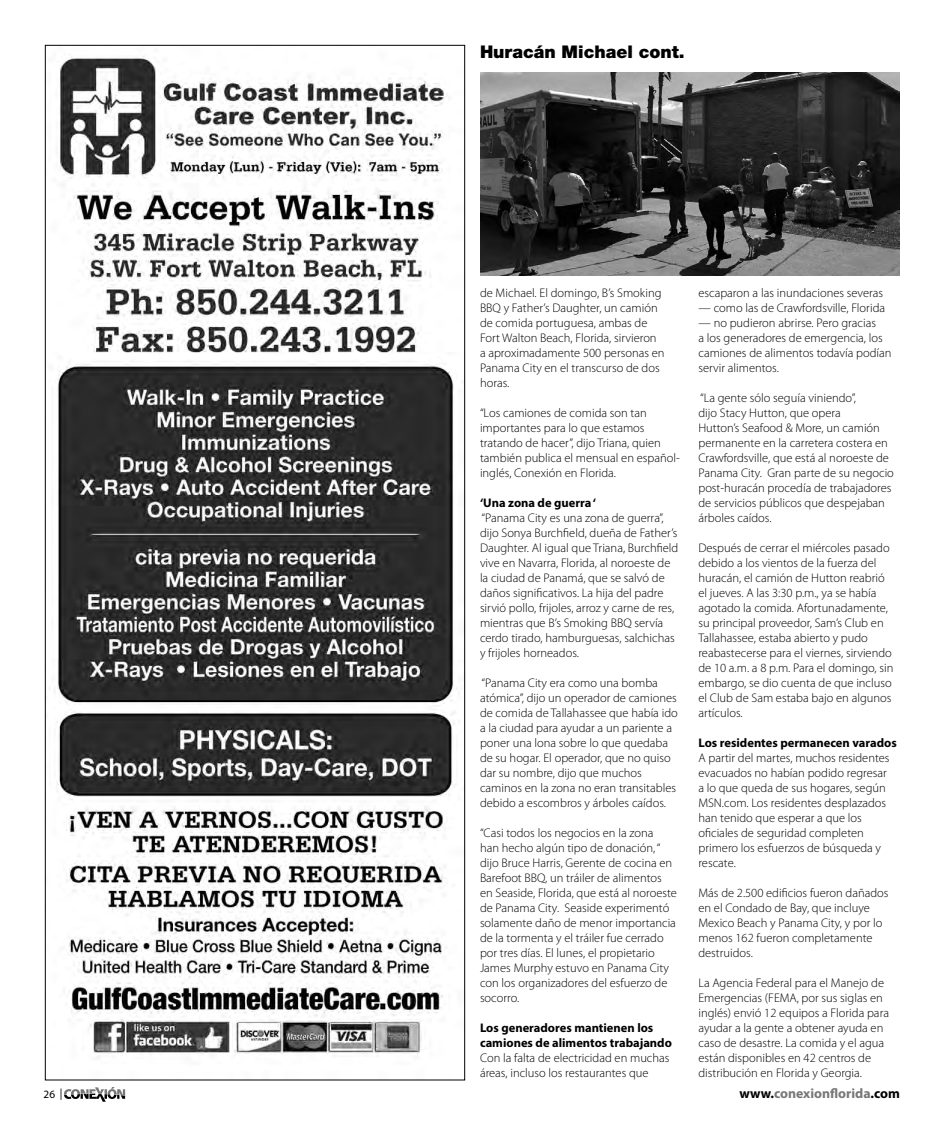
<style>
.page{position:relative;width:945px;height:1125px;background:#fff}
.page>*{position:absolute;margin:0;border:0;box-sizing:border-box;transform-origin:0 0}
.t1{font:900 17.5px "Helvetica Neue";color:#000}
.t2{font:700 13.75px "Myriad Pro";color:#777}
.t3{font:300 12.5px/15px "Myriad Pro";color:#000}
.t4{font:700 12.5px/15px "Myriad Pro";color:#000}
.t5{font:11.25px "Myriad Pro";color:#000}
.s1{color:#000}
</style>
<div class="page">
<svg style="left:64px;top:1087px;width:61px;height:15px"></svg>
<img style="left:54px;top:54px;width:403px;height:1004px">
<img style="left:480px;top:73px;width:420px;height:202px">
<h1 class="t1" style="left:480px;top:42px;width:206px">Huracán Michael cont.</h1>
<p class="t3" style="left:480px;top:286px;width:186px">de Michael. El domingo, B’s Smoking<br>BBQ y Father’s Daughter, un camión de comida portuguesa, ambas de<br>Fort Walton Beach, Florida, sirvieron a aproximadamente 500 personas en<br>Panama City en el transcurso de dos horas.</p>
<p class="t3" style="left:480px;top:406px;width:201px">“Los camiones de comida son tan importantes para lo que estamos tratando de hacer”, dijo Triana, quien también publica el mensual en español&shy;inglés, Conexión en Florida.</p>
<p class="t4" style="left:480px;top:495px;width:118px">‘Una zona de guerra ‘</p>
<p class="t3" style="left:480px;top:511px;width:200px">“Panama City es una zona de guerra”, dijo Sonya Burchfield, dueña de Father’s Daughter. Al igual que Triana, Burchfield vive en Navarra, Florida, al noroeste de la ciudad de Panamá, que se salvó de daños significativos. La hija del padre sirvió pollo, frijoles, arroz y carne de res, mientras que B’s Smoking BBQ servía cerdo tirado, hamburguesas, salchichas y frijoles horneados.</p>
<p class="t3" style="left:480px;top:676px;width:199px">“Panama City era como una bomba atómica”, dijo un operador de camiones de comida de Tallahassee que había ido a la ciudad para ayudar a un pariente a poner una lona sobre lo que quedaba de su hogar. El operador, que no quiso dar su nombre, dijo que muchos caminos en la zona no eran transitables debido a escombros y árboles caídos.</p>
<p class="t3" style="left:480px;top:826px;width:199px">“Casi todos los negocios en la zona<br>han hecho algún tipo de donación, “ dijo Bruce Harris, Gerente de cocina en Barefoot BBQ, un tráiler de alimentos en Seaside, Florida, que está al noroeste de Panama City. Seaside experimentó solamente daño de menor importancia de la tormenta y el tráiler fue cerrado por tres días. El lunes, el propietario James Murphy estuvo en Panama City con los organizadores del esfuerzo de socorro.</p>
<p class="t4" style="left:480px;top:1020px;width:193px">Los generadores mantienen los camiones de alimentos trabajando</p>
<p class="t3" style="left:480px;top:1051px;width:191px">Con la falta de electricidad en muchas áreas, incluso los restaurantes que</p>
<p class="t3" style="left:698px;top:286px;width:186px">escaparon a las inundaciones severas</p>
<p class="t3" style="left:698px;top:301px;width:188px">— como las de Crawfordsville, Florida</p>
<p class="t3" style="left:698px;top:316px;width:195px">— no pudieron abrirse. Pero gracias<br>a los generadores de emergencia, los camiones de alimentos todavía podían servir alimentos.</p>
<p class="t3" style="left:698px;top:391px;width:197px">“La gente sólo seguía viniendo”,<br>dijo Stacy Hutton, que opera<br>Hutton’s Seafood &amp; More, un camión permanente en la carretera costera en Crawfordsville, que está al noroeste de Panama City. Gran parte de su negocio post-huracán procedía de trabajadores de servicios públicos que despejaban árboles caídos.</p>
<p class="t3" style="left:698px;top:541px;width:197px">Después de cerrar el miércoles pasado debido a los vientos de la fuerza del huracán, el camión de Hutton reabrió el jueves. A las 3:30 p.m., ya se había agotado la comida. Afortunadamente, su principal proveedor, Sam’s Club en Tallahassee, estaba abierto y pudo reabastecerse para el viernes, sirviendo de 10 a.m. a 8 p.m. Para el domingo, sin embargo, se dio cuenta de que incluso el Club de Sam estaba bajo en algunos artículos.</p>
<p class="t4" style="left:698px;top:735px;width:200px">Los residentes permanecen varados</p>
<p class="t3" style="left:698px;top:751px;width:193px">A partir del martes, muchos residentes evacuados no habían podido regresar a lo que queda de sus hogares, según<br>MSN.com. Los residentes desplazados han tenido que esperar a que los oficiales de seguridad completen primero los esfuerzos de búsqueda y rescate.</p>
<p class="t3" style="left:698px;top:886px;width:192px">Más de 2.500 edificios fueron dañados en el Condado de Bay, que incluye<br>Mexico Beach y Panama City, y por lo menos 162 fueron completamente destruidos.</p>
<p class="t3" style="left:698px;top:976px;width:192px">La Agencia Federal para el Manejo de Emergencias (FEMA, por sus siglas en inglés) envió 12 equipos a Florida para ayudar a la gente a obtener ayuda en caso de desastre. La comida y el agua están disponibles en 42 centros de distribución en Florida y Georgia.</p>
<p class="t5" style="left:44px;top:1087px;width:21px">26 |</p>
<p class="t2" style="left:739px;top:1084px;width:162px"><span class="s1">www.</span>conexionflorida<span class="s1">.com</span></p>
</div>
